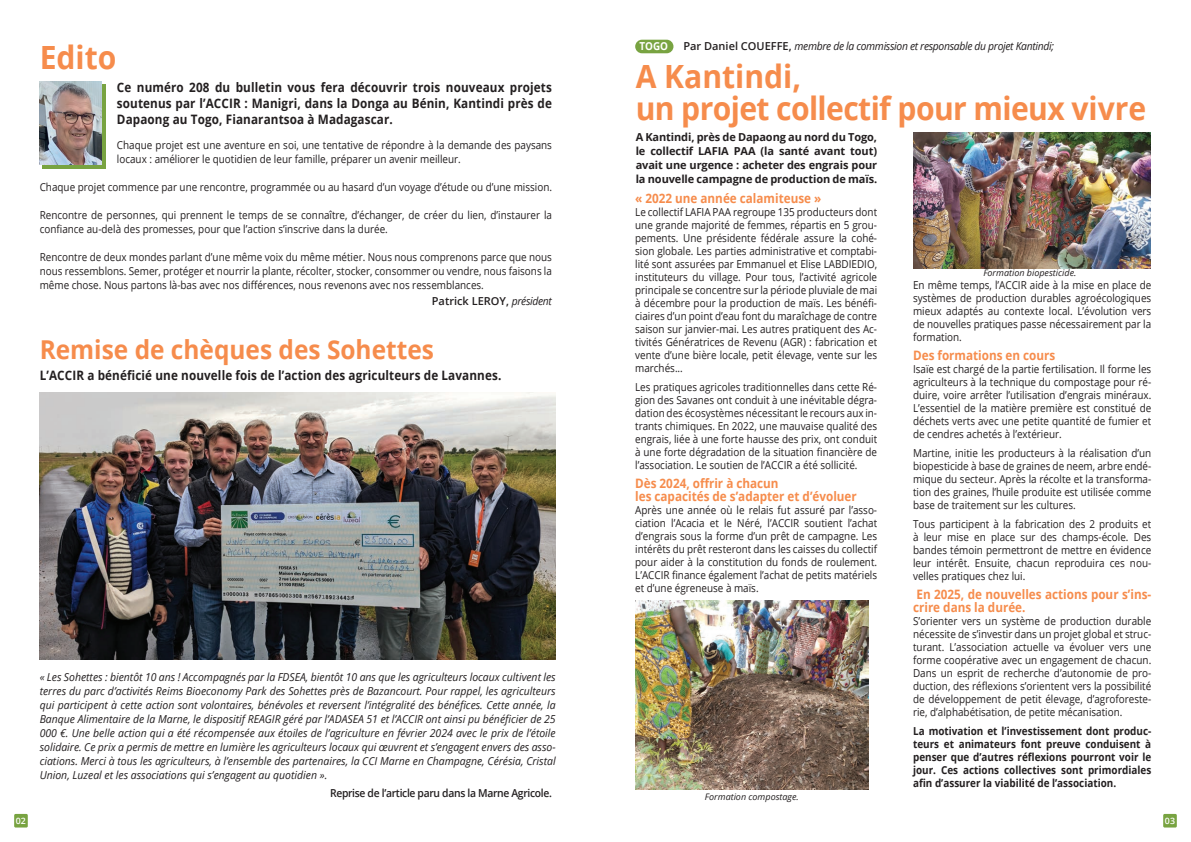
<style>
.page{position:relative;width:1191px;height:842px;background:#fff}
.page>*{position:absolute;margin:0;border:0;box-sizing:border-box;transform-origin:0 0}
.t1{font:700 32px/32px "Open Sans";letter-spacing:-.02em;color:#f68c4c;scale:.94 1}
.t2{font:700 26px "Open Sans";color:#f68c4c;scale:.94 1}
.t3{font:700 13px/16px "Open Sans";letter-spacing:.01em;color:#231f20;text-align:justify;scale:.9 1}
.t4{font:700 13px/13px "Open Sans";color:#f68c4c;scale:.9 1}
.t5{font:11px/13px "Open Sans";color:#231f20;text-align:justify;scale:.9 1}
.t6{font:italic 11px/14px "Open Sans";letter-spacing:-.015em;color:#231f20;text-align:justify;scale:.95 1}
.t7{font:700 11px/13px "Open Sans";letter-spacing:-.005em;color:#231f20;text-align:justify;scale:.9 1}
.t8{font:700 11px/14px "Open Sans";letter-spacing:-.005em;color:#231f20;text-align:justify}
.t9{font:italic 11px "Open Sans";letter-spacing:-.015em;color:#231f20;scale:.94 1}
.t10{font:600 11px "Open Sans";letter-spacing:-.03em;color:#231f20;scale:.94 1}
.t11{font:600 11px "Open Sans";color:#231f20}
.t12{font:700 11px "Open Sans";color:#fff;scale:.9 1}
.t13{font:italic 9px "Open Sans";color:#231f20}
.t14{font:600 8.8px "Open Sans";color:#fff}
.s1{font-weight:400;font-style:italic}
.s2{font-weight:600;font-style:normal}
</style>
<div class="page">
<div style="left:14px;top:814px;width:14px;height:13px;background:#78a341"></div>
<div style="left:1163px;top:814px;width:13px;height:13px;background:#78a341"></div>
<div style="left:42px;top:84px;width:64px;height:85px;background:#78a341"></div>
<img style="left:40px;top:82px;width:62px;height:83px">
<img style="left:40px;top:392px;width:516px;height:267px">
<div style="left:635px;top:40px;width:38px;height:13px;background:#78a341;border-radius:7px"></div>
<img style="left:635px;top:601px;width:233px;height:188px">
<img style="left:913px;top:132px;width:237px;height:137px">
<h1 class="t1" style="left:40px;top:41px;width:83px">Edito</h1>
<p class="t3" style="left:117px;top:79px;width:485px">Ce numéro 208 du bulletin vous fera découvrir trois nouveaux projets soutenus par l’ACCIR : Manigri, dans la Donga au Bénin, Kantindi près de Dapaong au Togo, Fianarantsoa à Madagascar.</p>
<p class="t5" style="left:117px;top:137px;width:485px;line-height:14px">Chaque projet est une aventure en soi, une tentative de répondre à la demande des paysans locaux : améliorer le quotidien de leur famille, préparer un avenir meilleur.</p>
<p class="t5" style="left:40px;top:180px;width:571px">Chaque projet commence par une rencontre, programmée ou au hasard d’un voyage d’étude ou d’une mission.</p>
<p class="t5" style="left:40px;top:207px;width:571px;line-height:14px">Rencontre de personnes, qui prennent le temps de se connaître, d’échanger, de créer du lien, d’instaurer la confiance au-delà des promesses, pour que l’action s’inscrive dans la durée.</p>
<p class="t5" style="left:40px;top:249px;width:571px;line-height:14px">Rencontre de deux mondes parlant d’une même voix du même métier. Nous nous comprenons parce que nous nous ressemblons. Semer, protéger et nourrir la plante, récolter, stocker, consommer ou vendre, nous faisons la même chose. Nous partons là-bas avec nos différences, nous revenons avec nos ressemblances.</p>
<p class="t11" style="left:432px;top:293px;width:122px">Patrick LEROY, <span class="s1">président</span></p>
<h2 class="t2" style="left:40px;top:332px;width:421px">Remise de chèques des Sohettes</h2>
<p class="t3" style="left:40px;top:367px;width:514px">L’ACCIR a bénéficié une nouvelle fois de l’action des agriculteurs de Lavannes.</p>
<p class="t6" style="left:40px;top:670px;width:545px">« Les Sohettes : bientôt 10 ans ! Accompagnés par la FDSEA, bientôt 10 ans que les agriculteurs locaux cultivent les terres du parc d’activités Reims Bioeconomy Park des Sohettes près de Bazancourt. Pour rappel, les agriculteurs qui participent à cette action sont volontaires, bénévoles et reversent l’intégralité des bénéfices. Cette année, la Banque Alimentaire de la Marne, le dispositif REAGIR géré par l’ADASEA 51 et l’ACCIR ont ainsi pu bénéficier de 25<br>000 €. Une belle action qui a été récompensée aux étoiles de l’agriculture en février 2024 avec le prix de l’étoile solidaire. Ce prix a permis de mettre en lumière les agriculteurs locaux qui œuvrent et s’engagent envers des asso&shy;ciations. Merci à tous les agriculteurs, à l’ensemble des partenaires, la CCI Marne en Champagne, Cérésia, Cristal Union, Luzeal et les associations qui s’engagent au quotidien ».</p>
<p class="t10" style="left:330px;top:785px;width:238px">Reprise de l’article paru dans la Marne Agricole.</p>
<p class="t12" style="left:639px;top:39px;width:33px">TOGO</p>
<p class="t9" style="left:683px;top:39px;width:396px"><span class="s2">Par Daniel COUEFFE,</span> membre de la commission et responsable du projet Kantindi;</p>
<h1 class="t1" style="left:635px;top:60px;width:544px">A Kantindi,<br>un projet collectif pour mieux vivre</h1>
<p class="t8" style="left:635px;top:130px;width:243px">A Kantindi, près de Dapaong au nord du Togo, le collectif LAFIA PAA (la santé avant tout) avait une urgence : acheter des engrais pour la nouvelle campagne de production de maïs.</p>
<p class="t4" style="left:635px;top:192px;width:208px">« 2022 une année calamiteuse »</p>
<p class="t5" style="left:635px;top:206px;width:270px">Le collectif LAFIA PAA regroupe 135 producteurs dont une grande majorité de femmes, répartis en 5 grou&shy;pements. Une présidente fédérale assure la cohé&shy;sion globale. Les parties administrative et comptabi&shy;lité sont assurées par Emmanuel et Elise LABDIEDIO, instituteurs du village. Pour tous, l’activité agricole principale se concentre sur la période pluviale de mai à décembre pour la production de maïs. Les bénéfi&shy;ciaires d’un point d’eau font du maraîchage de contre saison sur janvier-mai. Les autres pratiquent des Ac&shy;tivités Génératrices de Revenu (AGR) : fabrication et vente d’une bière locale, petit élevage, vente sur les marchés...</p>
<p class="t5" style="left:635px;top:381px;width:270px">Les pratiques agricoles traditionnelles dans cette Ré&shy;gion des Savanes ont conduit à une inévitable dégra&shy;dation des écosystèmes nécessitant le recours aux in&shy;trants chimiques. En 2022, une mauvaise qualité des engrais, liée à une forte hausse des prix, ont conduit à une forte dégradation de la situation financière de l’association. Le soutien de l’ACCIR a été sollicité.</p>
<p class="t4" style="left:635px;top:477px;width:248px">Dès 2024, offrir à chacun<br>les capacités de s’adapter et d’évoluer</p>
<p class="t5" style="left:635px;top:504px;width:270px">Après une année où le relais fut assuré par l’asso&shy;ciation l’Acacia et le Néré, l’ACCIR soutient l’achat d’engrais sous la forme d’un prêt de campagne. Les intérêts du prêt resteront dans les caisses du collectif pour aider à la constitution du fonds de roulement.<br>L’ACCIR finance également l’achat de petits matériels et d’une égreneuse à maïs.</p>
<p class="t13" style="left:705px;top:790px;width:95px">Formation compostage.</p>
<p class="t13" style="left:983px;top:267px;width:95px">Formation biopesticide.</p>
<p class="t5" style="left:913px;top:279px;width:266px">En même temps, l’ACCIR aide à la mise en place de systèmes de production durables agroécologiques mieux adaptés au contexte local. L’évolution vers de nouvelles pratiques passe nécessairement par la formation.</p>
<p class="t4" style="left:913px;top:349px;width:160px">Des formations en cours</p>
<p class="t5" style="left:913px;top:363px;width:266px">Isaïe est chargé de la partie fertilisation. Il forme les agriculteurs à la technique du compostage pour ré&shy;duire, voire arrêter l’utilisation d’engrais minéraux.<br>L’essentiel de la matière première est constitué de déchets verts avec une petite quantité de fumier et de cendres achetés à l’extérieur.</p>
<p class="t5" style="left:913px;top:447px;width:266px">Martine, initie les producteurs à la réalisation d’un biopesticide à base de graines de neem, arbre endé&shy;mique du secteur. Après la récolte et la transforma&shy;tion des graines, l’huile produite est utilisée comme base de traitement sur les cultures.</p>
<p class="t5" style="left:913px;top:518px;width:266px">Tous participent à la fabrication des 2 produits et à leur mise en place sur des champs-école. Des bandes témoin permettront de mettre en évidence leur intérêt. Ensuite, chacun reproduira ces nou&shy;velles pratiques chez lui.</p>
<p class="t4" style="left:913px;top:588px;width:266px">En 2025, de nouvelles actions pour s’ins&shy;crire dans la durée.</p>
<p class="t5" style="left:913px;top:615px;width:266px">S’orienter vers un système de production durable nécessite de s’investir dans un projet global et struc&shy;turant. L’association actuelle va évoluer vers une forme coopérative avec un engagement de chacun.<br>Dans un esprit de recherche d’autonomie de pro&shy;duction, des réflexions s’orientent vers la possibilité de développement de petit élevage, d’agroforeste&shy;rie, d’alphabétisation, de petite mécanisation.</p>
<p class="t7" style="left:913px;top:725px;width:266px">La motivation et l’investissement dont produc&shy;teurs et animateurs font preuve conduisent à penser que d’autres réflexions pourront voir le jour. Ces actions collectives sont primordiales afin d’assurer la viabilité de l’association.</p>
<p class="t14" style="left:16px;top:814px;width:12px">02</p>
<p class="t14" style="left:1165px;top:814px;width:12px">03</p>
</div>
